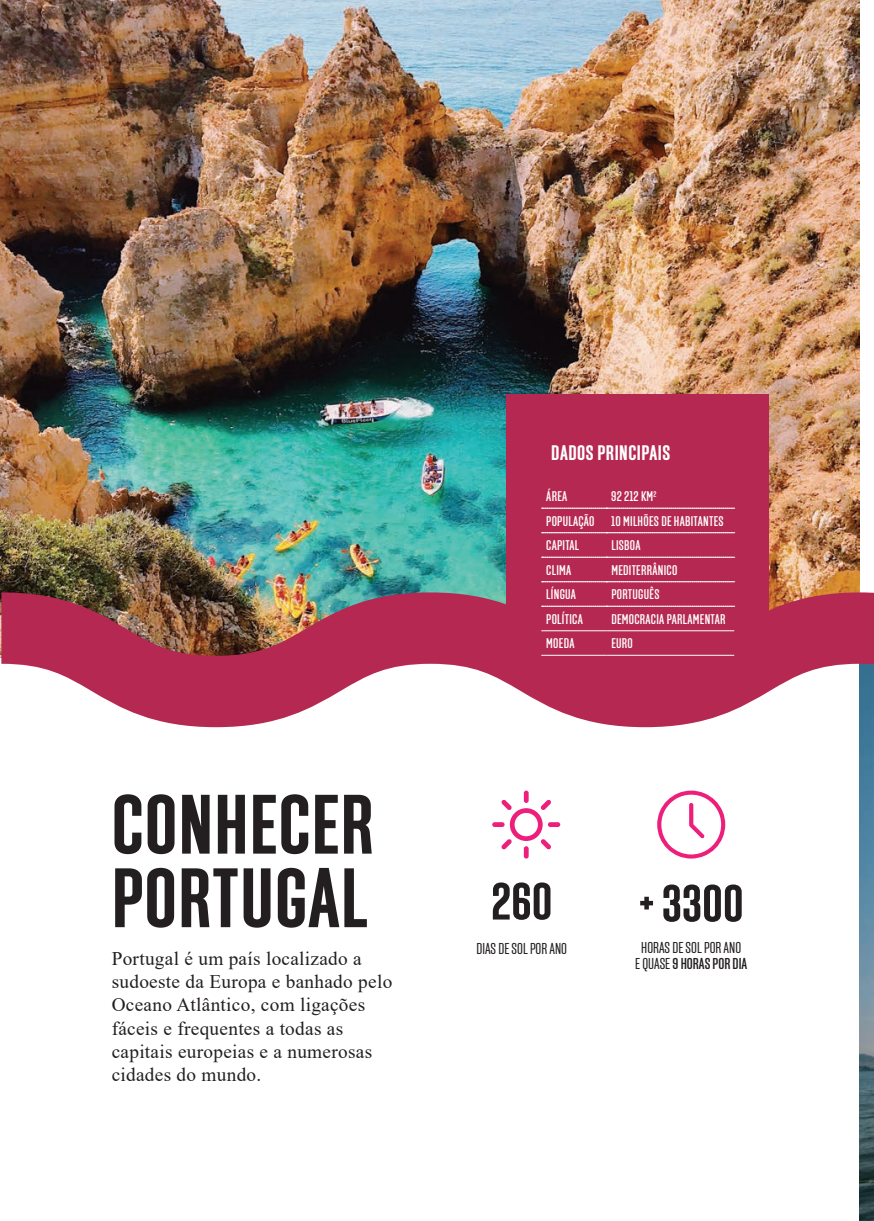
<style>
.page{position:relative;width:874px;height:1221px;background:#fff}
.page>*{position:absolute;margin:0;border:0;box-sizing:border-box;transform-origin:0 0}
.t1{font:700 84px/73.5px "Solido Compressed";letter-spacing:.015em;color:#231f20}
.t2{font:700 52.5px "Solido Compressed";color:#231f20}
.t3{font:700 21px "Solido Compressed";letter-spacing:.025em;color:#fff}
.t4{font:19.25px/23.1px "Times New Roman";letter-spacing:.015em;color:#231f20}
.t5{font:15.75px/15.8px "Solido Compressed";color:#231f20;text-align:center}
.t6{font:500 14px/24.5px "Solido Compressed";letter-spacing:.02em;color:#fff}
.s1{font-weight:500}
</style>
<div class="page">
<img style="left:1px;top:0;width:858px;height:592px">
<div style="left:506px;top:394px;width:262px;height:265px;background:#b52851"></div>
<div style="left:523px;top:790px;width:5px;height:13px;background:#ee1e7b;border-radius:2px"></div>
<div style="left:523px;top:846px;width:5px;height:12px;background:#ee1e7b;border-radius:2px"></div>
<div style="left:547px;top:822px;width:13px;height:5px;background:#ee1e7b;border-radius:2px"></div>
<div style="left:492px;top:822px;width:12px;height:5px;background:#ee1e7b;border-radius:2px"></div>
<svg style="left:501px;top:799px;width:50px;height:50px"></svg>
<svg style="left:657px;top:790px;width:67px;height:68px"></svg>
<img style="left:859px;top:727px;width:14px;height:493px">
<svg style="left:1px;top:592px;width:872px;height:135px;fill:#b52851"></svg>
<svg style="left:541px;top:507px;width:193px;height:1px"></svg>
<svg style="left:541px;top:532px;width:193px;height:1px"></svg>
<svg style="left:541px;top:556px;width:193px;height:1px"></svg>
<svg style="left:541px;top:581px;width:193px;height:1px"></svg>
<svg style="left:541px;top:605px;width:193px;height:1px"></svg>
<hr style="left:541px;top:630px;width:65px;height:1px;background:#fff">
<hr style="left:606px;top:630px;width:127px;height:1px;background:#fff">
<hr style="left:541px;top:654px;width:65px;height:1px;background:#fff">
<hr style="left:606px;top:654px;width:127px;height:1px;background:#fff">
<h1 class="t1" style="left:112px;top:792px;width:263px">CONHECER<br>PORTUGAL</h1>
<p class="t4" style="left:112px;top:946px;width:282px">Portugal é um país localizado a sudoeste da Europa e banhado pelo<br>Oceano Atlântico, com ligações fáceis e frequentes a todas as capitais europeias e a numerosas cidades do mundo.</p>
<p class="t3" style="left:551px;top:441px;width:120px">DADOS PRINCIPAIS</p>
<p class="t6" style="left:546px;top:484px;width:22px">ÁREA</p>
<p class="t6" style="left:546px;top:484px;width:179px;text-indent:65px">92 212 KM<sup>2<br></sup>POPULAÇÃO 10 MILHÕES DE HABITANTES<br>CAPITAL</p>
<p class="t6" style="left:611px;top:533px;width:31px">LISBOA</p>
<p class="t6" style="left:546px;top:558px;width:27px">CLIMA</p>
<p class="t6" style="left:611px;top:558px;width:67px">MEDITERRÂNICO</p>
<p class="t6" style="left:546px;top:582px;width:31px">LÍNGUA</p>
<p class="t6" style="left:611px;top:582px;width:50px">PORTUGUÊS</p>
<p class="t6" style="left:546px;top:607px;width:38px">POLÍTICA</p>
<p class="t6" style="left:611px;top:607px;width:116px">DEMOCRACIA PARLAMENTAR</p>
<p class="t6" style="left:546px;top:631px;width:30px">MOEDA</p>
<p class="t6" style="left:611px;top:631px;width:23px">EURO</p>
<h2 class="t2" style="left:491px;top:871px;width:63px">260</h2>
<p class="t5" style="left:476px;top:941px;width:92px">DIAS DE SOL POR ANO</p>
<h2 class="t2" style="left:638px;top:873px;width:106px">+ 3300</h2>
<p class="t5" style="left:634px;top:940px;width:113px">HORAS DE SOL POR ANO<br>E QUASE <span class="s1">9 HORAS POR DIA</span></p>
</div>
